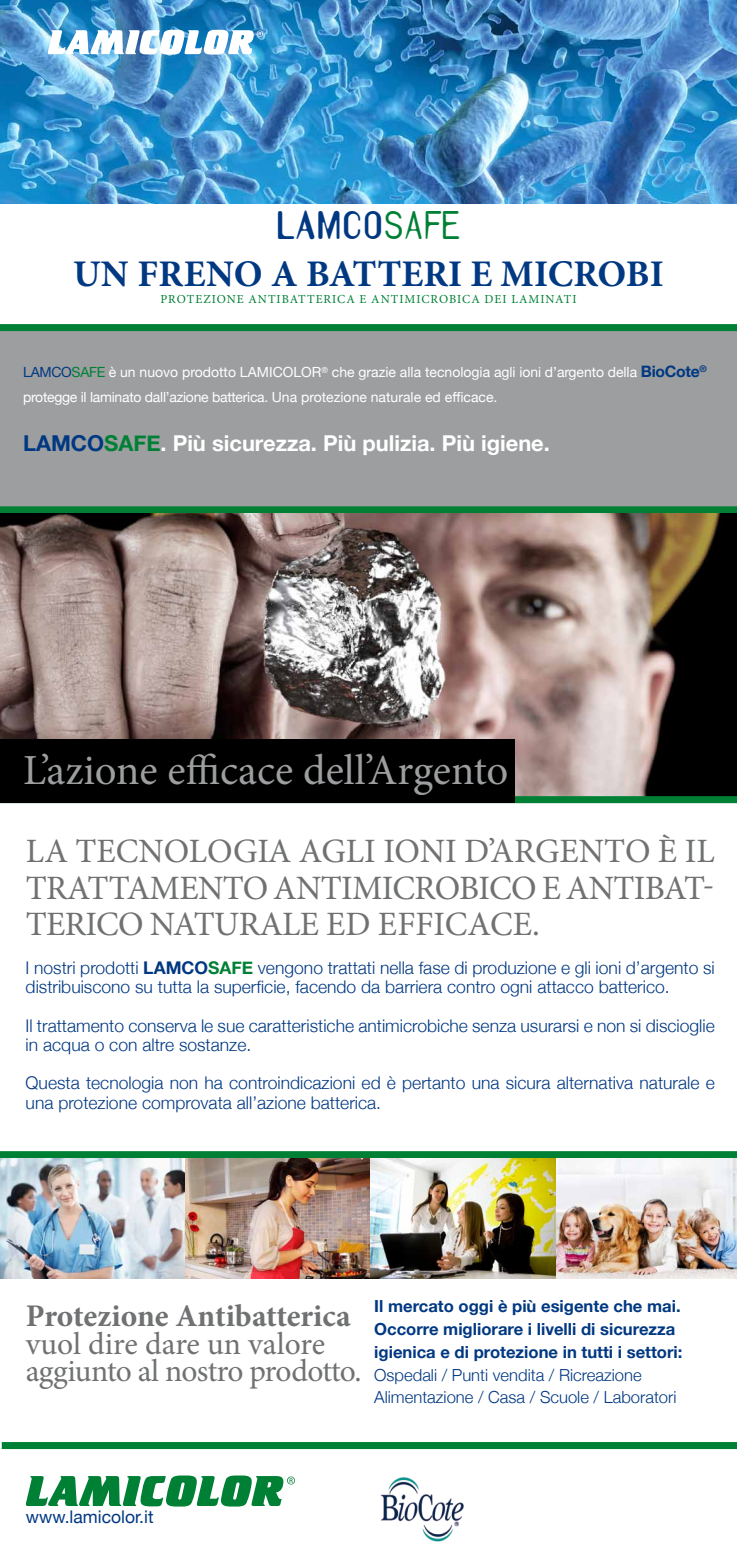
<style>
.page{position:relative;width:737px;height:1563px;background:#fff}
.page>*{position:absolute;margin:0;border:0;box-sizing:border-box;transform-origin:0 0}
.t1{font:42.88px "Minion Pro";color:#9c9e9f}
.t2{font:700 37.62px "Minion Pro";color:#003882}
.t3{font:700 35px "Template Gothic";color:#003882}
.t4{font:34.12px "Minion Pro";color:#707172}
.t5{font:31.5px/27.1px "Minion Pro";letter-spacing:-.015em;color:#707172}
.t6{font:700 31.5px "Minion Pro";letter-spacing:-.005em;color:#707172}
.t7{font:700 21.88px "Helvetica Neue";color:#fff}
.t8{font:300 17.5px/19.2px "Helvetica Neue";color:#003882}
.t9{font:17.5px "Helvetica Neue";color:#003882}
.t10{font:700 16.62px/22.8px "Helvetica Neue";color:#003882}
.t11{font:300 16.62px/22.8px "Helvetica Neue";color:#003882}
.t12{font:14px/24.5px "Helvetica Neue";color:#fff}
.t13{font:12.25px "Minion Pro";letter-spacing:.08em;color:#008035}
.s1{font-weight:400;color:#008035}
.s2{color:#003882}
.s3{color:#008035}
.s4{font-weight:700;font-size:15.75px;color:#003882}
.s5{font-weight:700}
.s6{font-weight:700;color:#008035}
</style>
<div class="page">
<img style="left:0;top:0;width:737px;height:203px">
<img style="left:48px;top:30px;width:215px;height:25px">
<div style="left:0;top:331px;width:737px;height:208px;background:#9c9e9f"></div>
<div style="left:0;top:506px;width:737px;height:7px;background:#008035"></div>
<div style="left:0;top:1151px;width:737px;height:7px;background:#008035"></div>
<div style="left:2px;top:1442px;width:735px;height:7px;background:#008035"></div>
<div style="left:0;top:324px;width:737px;height:7px;background:#008035"></div>
<img style="left:0;top:1158px;width:737px;height:120px">
<img style="left:0;top:513px;width:737px;height:283px">
<div style="left:0;top:796px;width:737px;height:7px;background:#008035"></div>
<svg style="left:26px;top:1475px;width:269px;height:31px"></svg>
<img style="left:380px;top:1477px;width:84px;height:64px">
<div style="left:0;top:740px;width:515px;height:63px;background:#000"></div>
<h3 class="t3" style="left:276px;top:201px;width:186px">LAMCO<span class="s1">SAFE</span></h3>
<h2 class="t2" style="left:73px;top:247px;width:592px">un freno a BATTERI E MICROBI</h2>
<p class="t13" style="left:160px;top:291px;width:417px">PROTEZIONE ANTIBATTERICA E ANTIMICROBICA DEI LAMINATI</p>
<p class="t12" style="left:23px;top:359px;width:685px"><span class="s2">LAMCO</span><span class="s3">SAFE</span> è un nuovo prodotto LAMICOLOR<sup>®</sup> che grazie alla tecnologia agli ioni d’argento della <span class="s4">BioCote</span><sup>® </sup>protegge il laminato dall’azione batterica. Una protezione naturale ed efficace.</p>
<p class="t7" style="left:23px;top:423px;width:528px"><span class="s2">LAMCO</span><span class="s3">SAFE</span>. Più sicurezza. Più pulizia. Più igiene.</p>
<h1 class="t1" style="left:23px;top:741px;width:487px">L’AZIONE EFFICACE DELL’ARGENTO</h1>
<h3 class="t4" style="left:26px;top:828px;width:73px">LA TECNOLO</h3>
<h3 class="t4" style="left:233px;top:828px;width:169px">GIA AGLI IONI</h3>
<h3 class="t4" style="left:464px;top:828px;width:119px">D’ARGENTO</h3>
<h3 class="t4" style="left:658px;top:828px;width:42px">È IL</h3>
<h3 class="t4" style="left:26px;top:865px;width:23px">TRATTAMENTO</h3>
<h3 class="t4" style="left:273px;top:865px;width:22px">ANTIMICROBICO</h3>
<h3 class="t4" style="left:541px;top:865px;width:45px">E ANTIBAT</h3>
<h3 class="t4" style="left:702px;top:865px;width:14px">-</h3>
<h3 class="t4" style="left:26px;top:901px;width:21px">TERICO</h3>
<h3 class="t4" style="left:150px;top:901px;width:23px">NAT</h3>
<h3 class="t4" style="left:214px;top:901px;width:46px">URALE</h3>
<h3 class="t4" style="left:326px;top:901px;width:128px">ED EFFICACE</h3>
<h3 class="t4" style="left:532px;top:901px;width:9px">.</h3>
<p class="t8" style="left:26px;top:957px;width:690px">I nostri prodotti <span class="s5">LAMCO</span><span class="s6">SAFE</span> vengono trattati nella fase di produzione e gli ioni d’argento si distribuiscono su tutta la superficie, facendo da barriera contro ogni attacco batterico.</p>
<p class="t8" style="left:26px;top:1014px;width:690px">Il trattamento conserva le sue caratteristiche antimicrobiche senza usurarsi e non si discioglie in acqua o con altre sostanze.</p>
<p class="t8" style="left:26px;top:1072px;width:690px">Questa tecnologia non ha controindicazioni ed è pertanto una sicura alternativa naturale e una protezione comprovata all’azione batterica.</p>
<h3 class="t6" style="left:26px;top:1294px;width:327px">Protezione Antibatterica</h3>
<h3 class="t5" style="left:26px;top:1330px;width:337px">VUOL DIRE DARE UN VALORE<br>AGGIUNTO AL NOSTRO PRODOTTO.</h3>
<p class="t10" style="left:374px;top:1294px;width:310px">Il mercato oggi è più esigente che mai.<br>Occorre migliorare i livelli di sicurezza igienica e di protezione in tutti i settori:</p>
<p class="t11" style="left:374px;top:1362px;width:304px">Ospedali / Punti vendita / Ricreazione<br>Alimentazione / Casa / Scuole / Laboratori</p>
<p class="t9" style="left:26px;top:1502px;width:129px">www.lamicolor.it</p>
</div>
